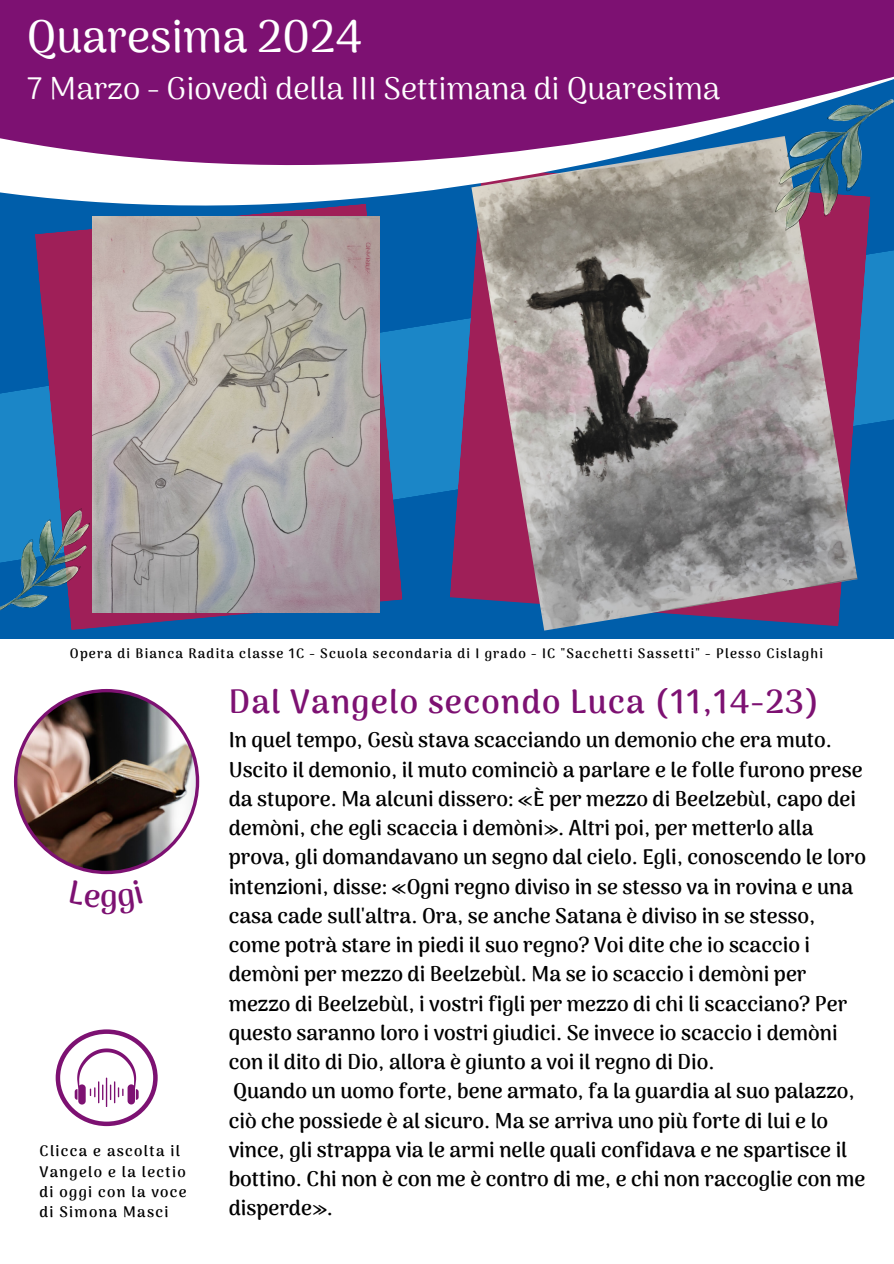
<style>
.page{position:relative;width:894px;height:1264px;background:#fff}
.page>*{position:absolute;margin:0;border:0;box-sizing:border-box;transform-origin:0 0}
.t1{font:500 45px "Arima Madurai";color:#fff}
.t2{font:700 33px "Arima Madurai";letter-spacing:.04em;color:#7d1172}
.t3{font:31.5px "Arima Madurai";color:#fff}
.t4{font:700 21px/29.2px "Arima Madurai";color:#000}
.t5{font:700 15px/20.2px "Arima Madurai";letter-spacing:.09em;color:#000}
.t6{font:700 13.5px "Arima Madurai";letter-spacing:.09em;color:#000}
</style>
<div class="page">
<svg style="left:56px;top:1029px;width:102px;height:97px"></svg>
<img style="left:14px;top:689px;width:185px;height:185px">
<div style="left:0;top:69px;width:893px;height:569px;background:#005eaa"></div>
<svg style="left:0;top:474px;width:449px;height:34px;fill:#1b86c7"></svg>
<svg style="left:449px;top:474px;width:409px;height:125px;fill:#9f1f58"></svg>
<svg style="left:35px;top:474px;width:367px;height:156px"></svg>
<img style="left:92px;top:474px;width:287px;height:138px">
<img style="left:471px;top:474px;width:386px;height:156px">
<img style="left:0;top:508px;width:90px;height:104px">
<svg style="left:0;top:414px;width:893px;height:60px;background:#868799"></svg>
<svg style="left:0;top:0;width:893px;height:414px;background:#896692"></svg>
<p class="t1" style="left:27px;top:10px;width:337px">Quaresima 2024</p>
<p class="t3" style="left:27px;top:70px;width:694px">7 Marzo - Giovedì della III Settimana di Quaresima</p>
<p class="t6" style="left:70px;top:645px;width:754px">Opera di Bianca Radita classe 1C - Scuola secondaria di I grado - IC "Sacchetti Sassetti" - Plesso Cislaghi</p>
<h3 class="t5" style="left:40px;top:1140px;width:149px">Clicca e ascolta il<br>Vangelo e la lectio di oggi con la voce di Simona Masci</h3>
<p class="t2" style="left:229px;top:682px;width:592px">Dal Vangelo secondo Luca (11,14-23)</p>
<h1 class="t4" style="left:229px;top:725px;width:638px">In quel tempo, Gesù stava scacciando un demonio che era muto.<br>Uscito il demonio, il muto cominciò a parlare e le folle furono prese da stupore. Ma alcuni dissero: «È per mezzo di Beelzebùl, capo dei demòni, che egli scaccia i demòni». Altri poi, per metterlo alla prova, gli domandavano un segno dal cielo. Egli, conoscendo le loro intenzioni, disse: «Ogni regno diviso in se stesso va in rovina e una casa cade sull'altra. Ora, se anche Satana è diviso in se stesso, come potrà stare in piedi il suo regno? Voi dite che io scaccio i demòni per mezzo di Beelzebùl. Ma se io scaccio i demòni per mezzo di Beelzebùl, i vostri figli per mezzo di chi li scacciano? Per questo saranno loro i vostri giudici. Se invece io scaccio i demòni con il dito di Dio, allora è giunto a voi il regno di Dio.<br>Quando un uomo forte, bene armato, fa la guardia al suo palazzo, ciò che possiede è al sicuro. Ma se arriva uno più forte di lui e lo vince, gli strappa via le armi nelle quali confidava e ne spartisce il bottino. Chi non è con me è contro di me, e chi non raccoglie con me disperde».</h1>
</div>
